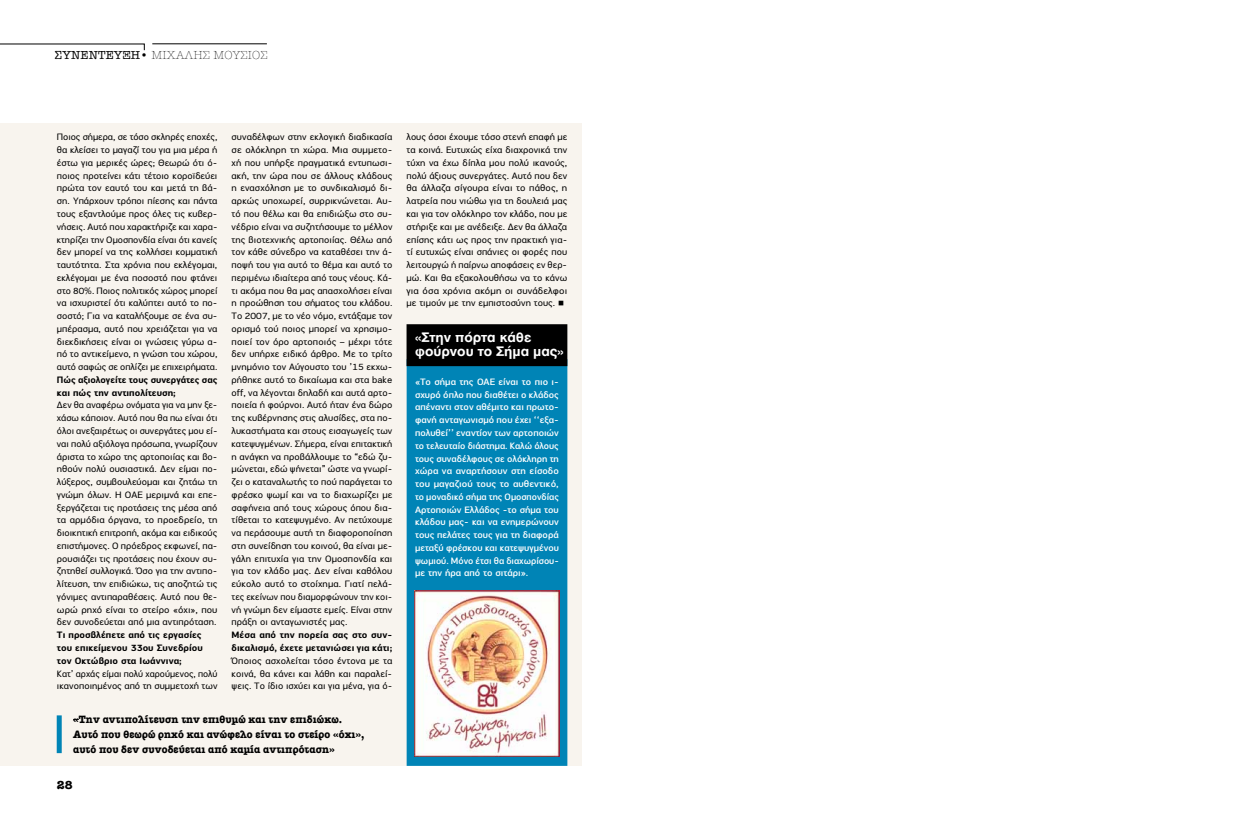
<style>
.page{position:relative;width:1248px;height:823px;background:#fff}
.page>*{position:absolute;margin:0;border:0;box-sizing:border-box;transform-origin:0 0}
.t1{font:13px/14px "UB Helvetica Bold";color:#fff;scale:1.05 1}
.t2{font:300 12px "American Typewriter";letter-spacing:.01em;color:#000}
.t3{font:800 12px "American Typewriter";color:#000}
.t4{font:800 11px/15px "American Typewriter";letter-spacing:.01em;color:#000;scale:.94 1}
.t5{font:9.5px/12.8px "PRC Fidelity";letter-spacing:.005em;color:#000;text-align:justify}
.t6{font:500 9.5px/12.8px "PRC Fidelity";letter-spacing:-.005em;color:#fff;text-align:justify}
.t7{font:700 9.5px/12.8px "PRC Fidelity";letter-spacing:.005em;color:#000}
.s1{font-weight:500}
</style>
<div class="page">
<div style="left:0;top:123px;width:581px;height:642px;background:#f8f4ee"></div>
<div style="left:57px;top:715px;width:5px;height:37px;background:#0084b6"></div>
<div style="left:406px;top:366px;width:161px;height:399px;background:#0084b6"></div>
<div style="left:406px;top:324px;width:161px;height:42px;background:#000"></div>
<svg style="left:0;top:43px;width:145px;height:8px"></svg>
<hr style="left:152px;top:44px;width:115px;height:1px;background:#000">
<img style="left:414px;top:590px;width:145px;height:166px">
<p class="t2" style="left:55px;top:49px;width:214px"><span class="s1">συνεντευξη•</span> μιχαλησ μουσιοσ</p>
<p class="t5" style="left:57px;top:131px;width:162px">Ποιος σήμερα, σε τόσο σκληρές εποχές, θα κλείσει το μαγαζί του για μια μέρα ή έστω για μερικές ώρες; Θεωρώ ότι ό&shy;ποιος προτείνει κάτι τέτοιο κοροϊδεύει πρώτα τον εαυτό του και μετά τη βά&shy;ση. Υπάρχουν τρόποι πίεσης και πάντα τους εξαντλούμε προς όλες τις κυβερ&shy;νήσεις. Αυτό που χαρακτήριζε και χαρα&shy;κτηρίζει την Ομοσπονδία είναι ότι κανείς δεν μπορεί να της κολλήσει κομματική ταυτότητα. Στα χρόνια που εκλέγομαι, εκλέγομαι με ένα ποσοστό που φτάνει στο 80%. Ποιος πολιτικός χώρος μπορεί να ισχυριστεί ότι καλύπτει αυτό το πο&shy;σοστό; Για να καταλήξουμε σε ένα συ&shy;μπέρασμα, αυτό που χρειάζεται για να διεκδικήσεις είναι οι γνώσεις γύρω α&shy;πό το αντικείμενο, η γνώση του χώρου, αυτό σαφώς σε οπλίζει με επιχειρήματα.</p>
<p class="t7" style="left:57px;top:373px;width:162px">Πώς αξιολογείτε τους συνεργάτες σας και πώς την αντιπολίτευση;</p>
<p class="t5" style="left:57px;top:398px;width:162px">Δεν θα αναφέρω ονόματα για να μην ξε&shy;χάσω κάποιον. Αυτό που θα πω είναι ότι όλοι ανεξαιρέτως οι συνεργάτες μου εί&shy;ναι πολύ αξιόλογα πρόσωπα, γνωρίζουν άριστα το χώρο της αρτοποιίας και βο&shy;ηθούν πολύ ουσιαστικά. Δεν είμαι πο&shy;λύξερος, συμβουλεύομαι και ζητάω τη γνώμη όλων. Η ΟΑΕ μεριμνά και επε&shy;ξεργάζεται τις προτάσεις της μέσα από τα αρμόδια όργανα, το προεδρείο, τη διοικητική επιτροπή, ακόμα και ειδικούς επιστήμονες. Ο πρόεδρος εκφωνεί, πα&shy;ρουσιάζει τις προτάσεις που έχουν συ&shy;ζητηθεί συλλογικά. Όσο για την αντιπο&shy;λίτευση, την επιδιώκω, τις αποζητώ τις γόνιμες αντιπαραθέσεις. Αυτό που θε&shy;ωρώ ρηχό είναι το στείρο «όχι», που δεν συνοδεύεται από μια αντιπρόταση.</p>
<p class="t7" style="left:57px;top:628px;width:148px">Τι προσβλέπετε από τις εργασίες του επικείμενου 33ου Συνεδρίου τον Οκτώβριο στα Ιωάννινα;</p>
<p class="t5" style="left:57px;top:666px;width:162px">Κατ’ αρχάς είμαι πολύ χαρούμενος, πολύ ικανοποιημένος από τη συμμετοχή των</p>
<p class="t5" style="left:231px;top:131px;width:162px">συναδέλφων στην εκλογική διαδικασία σε ολόκληρη τη χώρα. Μια συμμετο&shy;χή που υπήρξε πραγματικά εντυπωσι&shy;ακή, την ώρα που σε άλλους κλάδους η ενασχόληση με το συνδικαλισμό δι&shy;αρκώς υποχωρεί, συρρικνώνεται. Αυ&shy;τό που θέλω και θα επιδιώξω στο συ&shy;νέδριο είναι να συζητήσουμε το μέλλον της βιοτεχνικής αρτοποιίας. Θέλω από τον κάθε σύνεδρο να καταθέσει την ά&shy;ποψή του για αυτό το θέμα και αυτό το περιμένω ιδιαίτερα από τους νέους. Κά&shy;τι ακόμα που θα μας απασχολήσει είναι η προώθηση του σήματος του κλάδου.<br>Το 2007, με το νέο νόμο, εντάξαμε τον ορισμό τού ποιος μπορεί να χρησιμο&shy;ποιεί τον όρο αρτοποιός – μέχρι τότε δεν υπήρχε ειδικό άρθρο. Με το τρίτο μνημόνιο τον Αύγουστο του ’15 εκχω&shy;ρήθηκε αυτό το δικαίωμα και στα bake off, να λέγονται δηλαδή και αυτά αρτο&shy;ποιεία ή φούρνοι. Αυτό ήταν ένα δώρο της κυβέρνησης στις αλυσίδες, στα πο&shy;λυκαστήματα και στους εισαγωγείς των κατεψυγμένων. Σήμερα, είναι επιτακτική η ανάγκη να προβάλλουμε το “εδώ ζυ&shy;μώνεται, εδώ ψήνεται” ώστε να γνωρί&shy;ζει ο καταναλωτής το πού παράγεται το φρέσκο ψωμί και να το διαχωρίζει με σαφήνεια από τους χώρους όπου δια&shy;τίθεται το κατεψυγμένο. Αν πετύχουμε να περάσουμε αυτή τη διαφοροποίηση στη συνείδηση του κοινού, θα είναι με&shy;γάλη επιτυχία για την Ομοσπονδία και για τον κλάδο μας. Δεν είναι καθόλου εύκολο αυτό το στοίχημα. Γιατί πελά&shy;τες εκείνων που διαμορφώνουν την κοι&shy;νή γνώμη δεν είμαστε εμείς. Είναι στην πράξη οι ανταγωνιστές μας.</p>
<p class="t7" style="left:231px;top:628px;width:162px">Μέσα από την πορεία σας στο συν&shy;δικαλισμό, έχετε μετανιώσει για κάτι;</p>
<p class="t5" style="left:231px;top:653px;width:162px">Όποιος ασχολείται τόσο έντονα με τα κοινά, θα κάνει και λάθη και παραλεί&shy;ψεις. Το ίδιο ισχύει και για μένα, για ό-</p>
<p class="t4" style="left:73px;top:711px;width:311px">«Tην αντιπολίτευση την επιθυμώ και την επιδιώκω.<br>Αυτό που θεωρώ ρηχό και ανώφελο είναι το στείρο «όχι», αυτό που δεν συνοδεύεται από καμία αντιπρόταση»</p>
<p class="t3" style="left:57px;top:778px;width:17px">28</p>
<p class="t5" style="left:406px;top:131px;width:162px">λους όσοι έχουμε τόσο στενή επαφή με τα κοινά. Ευτυχώς είχα διαχρονικά την τύχη να έχω δίπλα μου πολύ ικανούς, πολύ άξιους συνεργάτες. Αυτό που δεν θα άλλαζα σίγουρα είναι το πάθος, η λατρεία που νιώθω για τη δουλειά μας και για τον ολόκληρο τον κλάδο, που με στήριξε και με ανέδειξε. Δεν θα άλλαζα επίσης κάτι ως προς την πρακτική για&shy;τί ευτυχώς είναι σπάνιες οι φορές που λειτουργώ ή παίρνω αποφάσεις εν θερ&shy;μώ. Και θα εξακολουθήσω να το κάνω για όσα χρόνια ακόμη οι συνάδελφοι με τιμούν με την εμπιστοσύνη τους. ■</p>
<h1 class="t1" style="left:415px;top:330px;width:143px">«Στην πόρτα κάθε φούρνου το Σήμα μας»</h1>
<p class="t6" style="left:415px;top:375px;width:145px">«Το σήμα της ΟΑΕ είναι το πιο ι&shy;σχυρό όπλο που διαθέτει ο κλάδος απέναντι στον αθέμιτο και πρωτο&shy;φανή ανταγωνισμό που έχει ‘‘εξα&shy;πολυθεί’’ εναντίον των αρτοποιών το τελευταίο διάστημα. Καλώ όλους τους συναδέλφους σε ολόκληρη τη χώρα να αναρτήσουν στη είσοδο του μαγαζιού τους το αυθεντικό, το μοναδικό σήμα της Ομοσπονδίας Αρτοποιών Ελλάδος -το σήμα του κλάδου μας- και να ενημερώνουν τους πελάτες τους για τη διαφορά μεταξύ φρέσκου και κατεψυγμένου ψωμιού. Μόνο έτσι θα διαχωρίσου&shy;με την ήρα από το σιτάρι».</p>
</div>
